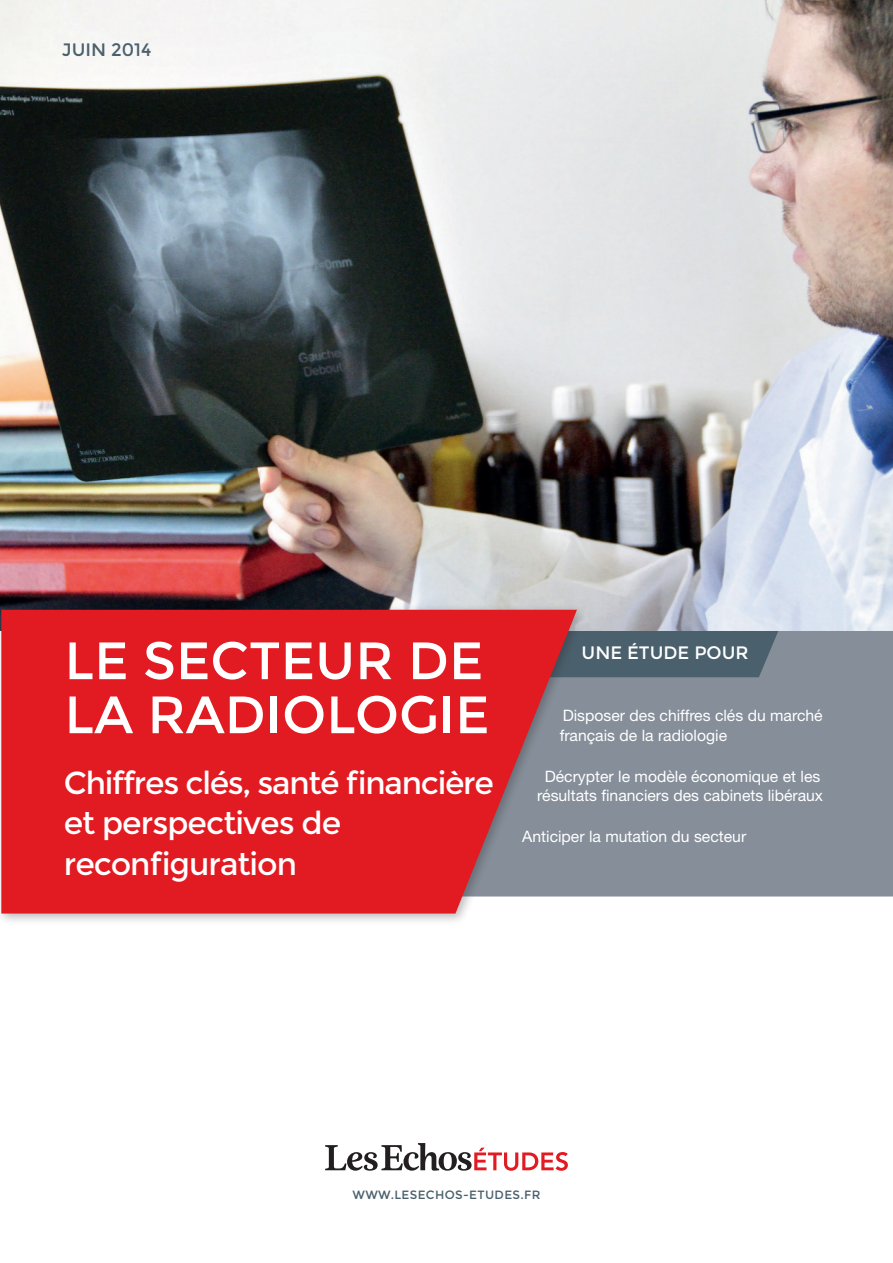
<style>
.page{position:relative;width:893px;height:1263px;background:#fff}
.page>*{position:absolute;margin:0;border:0;box-sizing:border-box;transform-origin:0 0}
.t1{font:52.5px/54px "Montserrat";color:#fff}
.t2{font:31.5px/40.5px "Montserrat";letter-spacing:-.035em;color:#fff}
.t3{font:18px "Montserrat";color:#fff}
.t4{font:18px "Montserrat";color:#4b606d}
.t5{font:15.75px/19.5px "Helvetica Neue LT Std";color:#fff}
.t6{font:12px "Montserrat";letter-spacing:.03em;color:#4b606d}
</style>
<div class="page">
<div style="left:588px;top:630px;width:305px;height:266px;background:#858e99"></div>
<svg style="left:588px;top:630px;width:191px;height:47px;background:#506471"></svg>
<svg style="left:325px;top:1143px;width:243px;height:28px"></svg>
<img style="left:0;top:0;width:893px;height:630px">
<div style="left:0;top:604px;width:588px;height:322px;background:#231f20;opacity:.3"></div>
<svg style="left:1px;top:610px;width:576px;height:303px;background:#d9272e"></svg>
<p class="t4" style="left:62px;top:39px;width:91px">JUIN 2014</p>
<h1 class="t1" style="left:64px;top:634px;width:426px">LE SECTEUR DE<br>LA RADIOLOGIE</h1>
<h2 class="t2" style="left:64px;top:763px;width:432px">Chiffres clés, santé financière et perspectives de reconfiguration</h2>
<p class="t3" style="left:581px;top:642px;width:169px">UNE ÉTUDE POUR</p>
<p class="t5" style="left:560px;top:706px;width:264px">Disposer des chiffres clés du marché français de la radiologie</p>
<p class="t5" style="left:537px;top:766px;width:287px;text-align:center">Décrypter le modèle économique et les résultats financiers des cabinets libéraux</p>
<p class="t5" style="left:522px;top:826px;width:226px">Anticiper la mutation du secteur</p>
<p class="t6" style="left:352px;top:1187px;width:190px">WWW.LESECHOS-ETUDES.FR</p>
</div>
